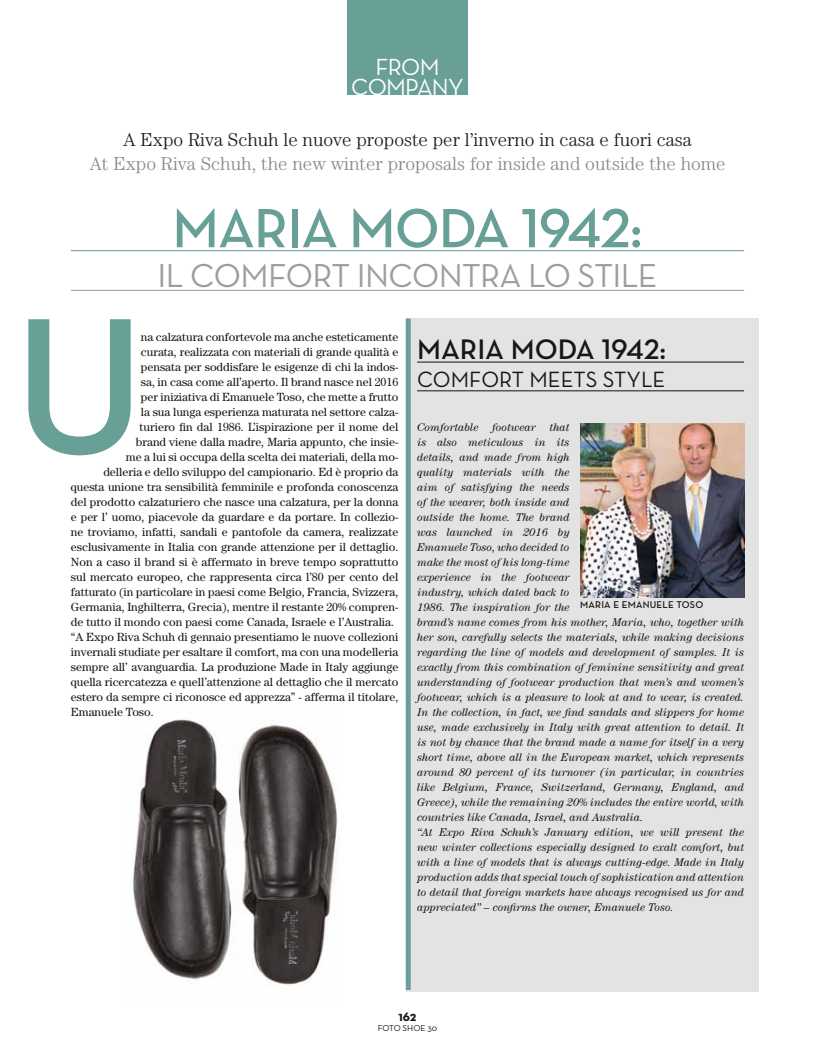
<style>
.page{position:relative;width:815px;height:1063px;background:#fff}
.page>*{position:absolute;margin:0;border:0;box-sizing:border-box;transform-origin:0 0}
.t1{font:600 56.25px "Neutraface Text";letter-spacing:-.02em;color:#689f96}
.t2{font:33.75px "Neutraface Text";letter-spacing:-.02em;color:#9d9d9c}
.t3{font:600 28.75px "Neutraface Text";color:#181715}
.t4{font:23.75px/20px "Neutraface Text";letter-spacing:-.03em;color:#fff;text-align:center}
.t5{font:22.5px "Neutraface Text";color:#181715}
.t6{font:300 18.75px "Century";color:#878786}
.t7{font:300 18.75px "Century";color:#181715}
.t8{font:700 13.75px "Neutraface Text";color:#181715}
.t9{font:11.88px "Century";color:#181715}
.t10{font:italic 11.25px/15px "Century";color:#181715}
.t11{font:600 10px "Neutraface Text";letter-spacing:.02em;color:#181715}
.t12{font:8.75px "Neutraface Text";letter-spacing:-.005em;color:#181715}
</style>
<div class="page">
<div style="left:347px;top:0;width:121px;height:95px;background:#689f96"></div>
<img style="left:238px;top:725px;width:101px;height:260px">
<img style="left:133px;top:719px;width:99px;height:260px">
<div style="left:406px;top:319px;width:353px;height:673px;background:#e3e3e3"></div>
<hr style="left:71px;top:250px;width:673px;height:1px;background:#689f96">
<hr style="left:71px;top:290px;width:673px;height:1px;background:#9d9d9c">
<hr style="left:417px;top:362px;width:327px;height:1px;background:#181715">
<hr style="left:417px;top:390px;width:327px;height:1px;background:#181715">
<div style="left:406px;top:319px;width:5px;height:671px;background:#689f96"></div>
<svg style="left:28px;top:319px;width:103px;height:136px"></svg>
<img style="left:580px;top:423px;width:164px;height:175px">
<h3 class="t4" style="left:351px;top:57px;width:114px">FROM<br>COMPANY</h3>
<h3 class="t7" style="left:123px;top:129px;width:570px">A Expo Riva Schuh le nuove proposte per l’inverno in casa e fuori casa</h3>
<h3 class="t6" style="left:89px;top:153px;width:638px">At Expo Riva Schuh, the new winter proposals for inside and outside the home</h3>
<h1 class="t1" style="left:172px;top:193px;width:472px">MARIA MODA 1942:</h1>
<h2 class="t2" style="left:158px;top:254px;width:496px">IL COMFORT INCONTRA LO STILE</h2>
<p class="t9" style="left:141px;top:330px;width:259px">na calzatura confortevole ma anche esteticamente</p>
<p class="t9" style="left:141px;top:345px;width:259px">curata, realizzata con materiali di grande qualità e</p>
<p class="t9" style="left:141px;top:360px;width:259px">pensata per soddisfare le esigenze di chi la indos-</p>
<p class="t9" style="left:141px;top:375px;width:259px">sa, in casa come all’aperto. Il brand nasce nel 2016</p>
<p class="t9" style="left:141px;top:390px;width:259px">per iniziativa di Emanuele Toso, che mette a frutto</p>
<p class="t9" style="left:141px;top:405px;width:259px">la sua lunga esperienza maturata nel settore calza-</p>
<p class="t9" style="left:140px;top:420px;width:260px">turiero fin dal 1986. L’ispirazione per il nome del</p>
<p class="t9" style="left:136px;top:435px;width:264px">brand viene dalla madre, Maria appunto, che insie-</p>
<p class="t9" style="left:126px;top:450px;width:274px">me a lui si occupa della scelta dei materiali, della mo-</p>
<p class="t9" style="left:103px;top:465px;width:296px">delleria e dello sviluppo del campionario. Ed è proprio da</p>
<p class="t9" style="left:71px;top:480px;width:329px">questa unione tra sensibilità femminile e profonda conoscenza</p>
<p class="t9" style="left:71px;top:495px;width:329px">del prodotto calzaturiero che nasce una calzatura, per la donna</p>
<p class="t9" style="left:71px;top:510px;width:329px">e per l’ uomo, piacevole da guardare e da portare. In collezio-</p>
<p class="t9" style="left:71px;top:525px;width:329px">ne troviamo, infatti, sandali e pantofole da camera, realizzate</p>
<p class="t9" style="left:71px;top:540px;width:329px">esclusivamente in Italia con grande attenzione per il dettaglio.</p>
<p class="t9" style="left:71px;top:555px;width:329px">Non a caso il brand si è affermato in breve tempo soprattutto</p>
<p class="t9" style="left:71px;top:570px;width:329px">sul mercato europeo, che rappresenta circa l’80 per cento del</p>
<p class="t9" style="left:71px;top:585px;width:329px">fatturato (in particolare in paesi come Belgio, Francia, Svizzera,</p>
<p class="t9" style="left:71px;top:600px;width:329px">Germania, Inghilterra, Grecia), mentre il restante 20% compren-</p>
<p class="t9" style="left:71px;top:615px;width:325px">de tutto il mondo con paesi come Canada, Israele e l’Australia.</p>
<p class="t9" style="left:71px;top:630px;width:329px">“A Expo Riva Schuh di gennaio presentiamo le nuove collezioni</p>
<p class="t9" style="left:71px;top:645px;width:329px">invernali studiate per esaltare il comfort, ma con una modelleria</p>
<p class="t9" style="left:71px;top:660px;width:329px">sempre all’ avanguardia. La produzione Made in Italy aggiunge</p>
<p class="t9" style="left:71px;top:675px;width:329px">quella ricercatezza e quell’attenzione al dettaglio che il mercato</p>
<p class="t9" style="left:71px;top:690px;width:329px">estero da sempre ci riconosce ed apprezza” - afferma il titolare,</p>
<p class="t9" style="left:71px;top:705px;width:84px">Emanuele Toso.</p>
<h3 class="t3" style="left:417px;top:331px;width:251px">MARIA MODA 1942:</h3>
<h3 class="t5" style="left:417px;top:366px;width:144px">COMFORT MEETS</h3>
<h3 class="t5" style="left:603px;top:366px;width:61px">STYLE</h3>
<p class="t10" style="left:417px;top:419px;width:329px">Comfortable footwear that<br>is also meticulous in its<br>details, and made from high<br>quality materials with the<br>aim of satisfying the needs<br>of the wearer, both inside and<br>outside the home. The brand<br>was launched in 2016 by<br>Emanuele Toso, who decided to<br>make the most of his long-time<br>experience in the footwear<br>industry, which dated back to<br>1986. The inspiration for the<br>brand’s name comes from his mother, Maria, who, together with her son, carefully selects the materials, while making decisions regarding the line of models and development of samples. It is exactly from this combination of feminine sensitivity and great understanding of footwear production that men’s and women’s footwear, which is a pleasure to look at and to wear, is created.<br>In the collection, in fact, we find sandals and slippers for home use, made exclusively in Italy with great attention to detail. It is not by chance that the brand made a name for itself in a very short time, above all in the European market, which represents around 80 percent of its turnover (in particular, in countries like Belgium, France, Switzerland, Germany, England, and Greece), while the remaining 20% includes the entire world, with countries like Canada, Israel, and Australia.<br>“At Expo Riva Schuh’s January edition, we will present the new winter collections especially designed to exalt comfort, but with a line of models that is always cutting-edge. Made in Italy production adds that special touch of sophistication and attention to detail that foreign markets have always recognised us for and appreciated” – confirms the owner, Emanuele Toso.</p>
<p class="t11" style="left:580px;top:598px;width:15px">MARIA</p>
<p class="t11" style="left:613px;top:598px;width:90px">E EMANUELE TOSO</p>
<p class="t8" style="left:398px;top:1007px;width:20px">162</p>
<p class="t12" style="left:378px;top:1023px;width:61px">FOTO SHOE 30</p>
</div>
